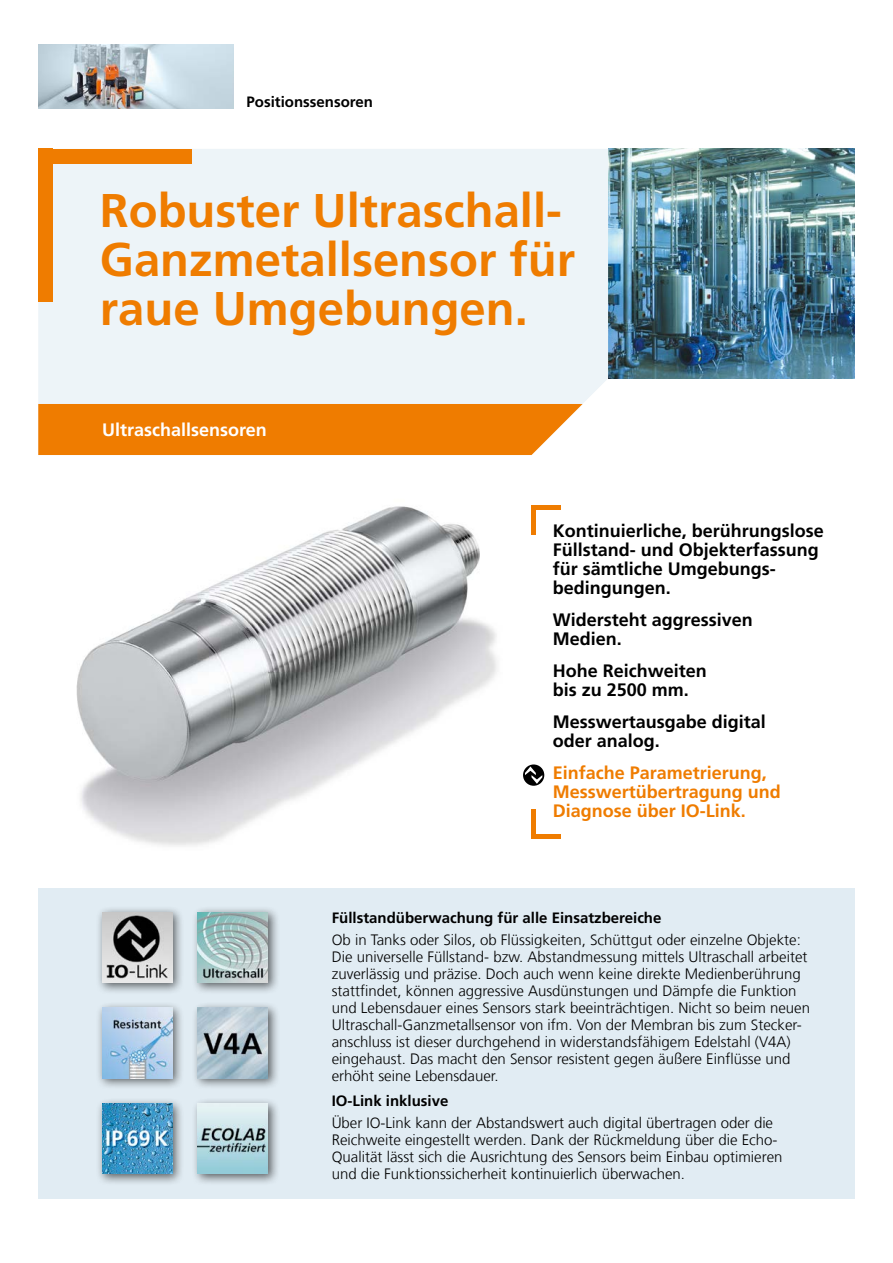
<style>
.page{position:relative;width:893px;height:1263px;background:#fff}
.page>*{position:absolute;margin:0;border:0;box-sizing:border-box;transform-origin:0 0}
.Nh__Headline_31_5_pt{font:700 47.25px/48.9px "Frutiger LT Com";color:#ef7c00}
.Nh__Features_12_pt{font:700 18px/19.2px "Frutiger LT Com";color:#000}
.Nh__Features_12_pt-2{font:700 18px/19.2px "Frutiger LT Com";color:#ef7c00}
.Nh__Subheadline_12_p{font:700 18px "Frutiger LT Com";color:#fff}
.Nh__Fliesstext_lb__1{font:300 15px/17px "Frutiger LT Com";color:#000}
.Nh__Headline_Tabelle{font:700 15px "Frutiger LT Com";color:#000}
</style>
<div class="page">
<img style="left:38px;top:506px;width:468px;height:383px">
<img style="left:608px;top:149px;width:247px;height:229px">
<div style="left:38px;top:889px;width:817px;height:310px;background:#e1ecf3"></div>
<div style="left:38px;top:149px;width:570px;height:255px;background:#edf4f8"></div>
<div style="left:38px;top:404px;width:545px;height:51px;background:#ef7c00"></div>
<div style="left:38px;top:149px;width:153px;height:15px;background:#ef7c00"></div>
<div style="left:38px;top:149px;width:15px;height:153px;background:#ef7c00"></div>
<div style="left:96px;top:906px;width:89px;height:88px;background:#000;opacity:.6"></div>
<img style="left:102px;top:912px;width:70px;height:70px">
<div style="left:192px;top:906px;width:88px;height:88px;background:#000;opacity:.6"></div>
<img style="left:198px;top:912px;width:70px;height:70px">
<div style="left:96px;top:1001px;width:89px;height:89px;background:#000;opacity:.6"></div>
<img style="left:102px;top:1008px;width:70px;height:70px">
<div style="left:96px;top:1097px;width:89px;height:89px;background:#000;opacity:.6"></div>
<img style="left:102px;top:1103px;width:70px;height:71px">
<div style="left:192px;top:1001px;width:88px;height:89px;background:#000;opacity:.6"></div>
<img style="left:198px;top:1008px;width:70px;height:70px">
<img style="left:38px;top:45px;width:196px;height:63px">
<hr style="left:531px;top:505px;width:30px;height:4px;background:#ef7c00">
<div style="left:531px;top:505px;width:5px;height:30px;background:#ef7c00"></div>
<div style="left:531px;top:834px;width:30px;height:5px;background:#ef7c00"></div>
<div style="left:531px;top:809px;width:5px;height:30px;background:#ef7c00"></div>
<svg style="left:523px;top:764px;width:21px;height:22px"></svg>
<svg style="left:525px;top:766px;width:17px;height:18px"></svg>
<div style="left:192px;top:1097px;width:88px;height:89px;background:#000;opacity:.6"></div>
<img style="left:198px;top:1103px;width:70px;height:71px">
<p class="Nh__Headline_Tabelle" style="left:247px;top:93px;width:128px">Positionssensoren</p>
<p class="Nh__Headline_31_5_pt" style="left:100px;top:186px;width:477px">Robuster Ultraschall-<br>Ganzmetallsensor für raue Umgebungen.</p>
<p class="Nh__Subheadline_12_p" style="left:102px;top:419px;width:166px">Ultraschallsensoren</p>
<p class="Nh__Features_12_pt" style="left:553px;top:521px;width:273px">Kontinuierliche, berührungslose<br>Füllstand- und Objekterfassung für sämtliche Umgebungs&shy;bedingungen.</p>
<p class="Nh__Features_12_pt" style="left:553px;top:610px;width:202px">Widersteht aggressiven<br>Medien.</p>
<p class="Nh__Features_12_pt" style="left:553px;top:661px;width:156px">Hohe Reichweiten bis zu 2500 mm.</p>
<p class="Nh__Features_12_pt" style="left:553px;top:712px;width:215px">Messwertausgabe digital oder analog.</p>
<p class="Nh__Features_12_pt-2" style="left:553px;top:763px;width:230px">Einfache Parametrierung,<br>Messwertübertragung und<br>Diagnose über IO-Link.</p>
<p class="Nh__Headline_Tabelle" style="left:332px;top:909px;width:331px">Füllstandüberwachung für alle Einsatzbereiche</p>
<p class="Nh__Fliesstext_lb__1" style="left:332px;top:931px;width:480px">Ob in Tanks oder Silos, ob Flüssigkeiten, Schüttgut oder einzelne Objekte:<br>Die universelle Füllstand- bzw. Abstandmessung mittels Ultraschall arbeitet zuverlässig und präzise. Doch auch wenn keine direkte Medienberührung stattfindet, können aggressive Ausdünstungen und Dämpfe die Funktion und Lebensdauer eines Sensors stark beeinträchtigen. Nicht so beim neuen Ultraschall-Ganzmetallsensor von ifm. Von der Membran bis zum Stecker&shy;anschluss ist dieser durchgehend in widerstandsfähigem Edelstahl (V4A) eingehaust. Das macht den Sensor resistent gegen äußere Einflüsse und erhöht seine Lebensdauer.</p>
<p class="Nh__Headline_Tabelle" style="left:332px;top:1092px;width:118px">IO-Link inklusive</p>
<p class="Nh__Fliesstext_lb__1" style="left:332px;top:1114px;width:452px">Über IO-Link kann der Abstandswert auch digital übertragen oder die Reichweite eingestellt werden. Dank der Rückmeldung über die Echo-Qualität lässt sich die Ausrichtung des Sensors beim Einbau optimieren und die Funktionssicherheit kontinuierlich überwachen.</p>
</div>
